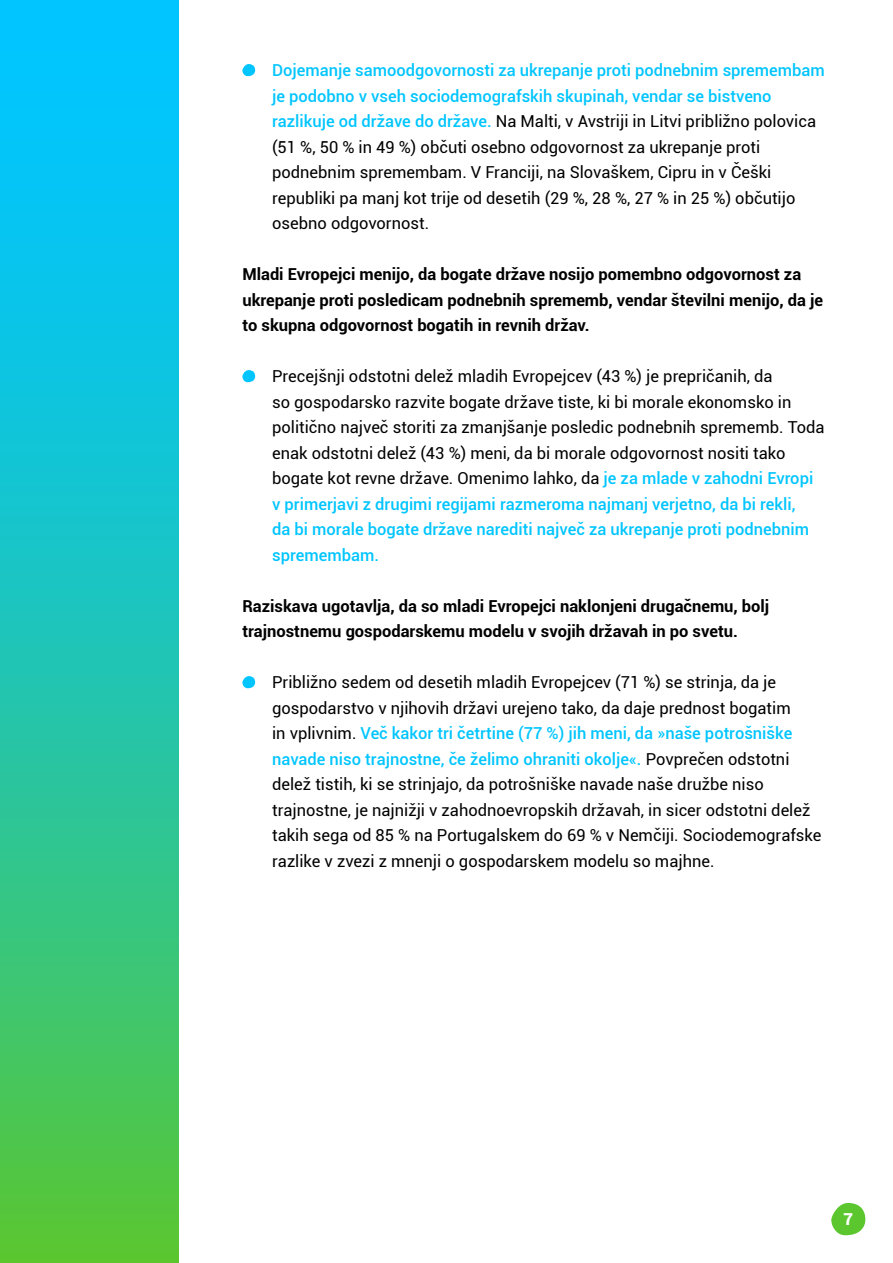
<style>
.page{position:relative;width:893px;height:1263px;background:#fff}
.page>*{position:absolute;margin:0;border:0;box-sizing:border-box;transform-origin:0 0}
.TEKST{font:16.5px/25.5px "Roboto";color:#000}
.TEKST-2{font:700 16.5px/25.5px "Roboto";color:#000}
.TEKST-3{font:900 16.5px "Roboto";color:#fff}
.s1{font-weight:500;color:#00c5ff}
</style>
<div class="page">
<svg style="left:831px;top:1203px;width:34px;height:32px"></svg>
<svg style="left:0;top:0;width:179px;height:1263px;background:#23c5ae"></svg>
<svg style="left:242px;top:64px;width:13px;height:12px"></svg>
<svg style="left:242px;top:370px;width:13px;height:12px"></svg>
<svg style="left:242px;top:676px;width:13px;height:12px"></svg>
<p class="TEKST" style="left:272px;top:57px;width:554px"><span class="s1">Dojemanje samoodgovornosti za ukrepanje proti podnebnim spremembam je podobno v vseh sociodemografskih skupinah, vendar se bistveno razlikuje od države do države.</span> Na Malti, v Avstriji in Litvi približno polovica (51 %, 50 % in 49 %) občuti osebno odgovornost za ukrepanje proti podnebnim spremembam. V Franciji, na Slovaškem, Cipru in v Češki republiki pa manj kot trije od desetih (29 %, 28 %, 27 % in 25 %) občutijo osebno odgovornost.</p>
<p class="TEKST-2" style="left:242px;top:261px;width:582px">Mladi Evropejci menijo, da bogate države nosijo pomembno odgovornost za ukrepanje proti posledicam podnebnih sprememb, vendar številni menijo, da je to skupna odgovornost bogatih in revnih držav.</p>
<p class="TEKST" style="left:272px;top:363px;width:554px">Precejšnji odstotni delež mladih Evropejcev (43 %) je prepričanih, da<br>so gospodarsko razvite bogate države tiste, ki bi morale ekonomsko in politično največ storiti za zmanjšanje posledic podnebnih sprememb. Toda enak odstotni delež (43 %) meni, da bi morale odgovornost nositi tako bogate kot revne države. Omenimo lahko, da <span class="s1">je za mlade v zahodni Evropi v primerjavi z drugimi regijami razmeroma najmanj verjetno, da bi rekli,<br>da bi morale bogate države narediti največ za ukrepanje proti podnebnim spremembam.</span></p>
<p class="TEKST-2" style="left:242px;top:592px;width:528px">Raziskava ugotavlja, da so mladi Evropejci naklonjeni drugačnemu, bolj trajnostnemu gospodarskemu modelu v svojih državah in po svetu.</p>
<p class="TEKST" style="left:272px;top:669px;width:551px">Približno sedem od desetih mladih Evropejcev (71 %) se strinja, da je gospodarstvo v njihovih državi urejeno tako, da daje prednost bogatim<br>in vplivnim. <span class="s1">Več kakor tri četrtine (77 %) jih meni, da »naše potrošniške navade niso trajnostne, če želimo ohraniti okolje«.</span> Povprečen odstotni delež tistih, ki se strinjajo, da potrošniške navade naše družbe niso trajnostne, je najnižji v zahodnoevropskih državah, in sicer odstotni delež takih sega od 85 % na Portugalskem do 69 % v Nemčiji. Sociodemografske razlike v zvezi z mnenji o gospodarskem modelu so majhne.</p>
<p class="TEKST-3" style="left:843px;top:1208px;width:11px">7</p>
</div>
